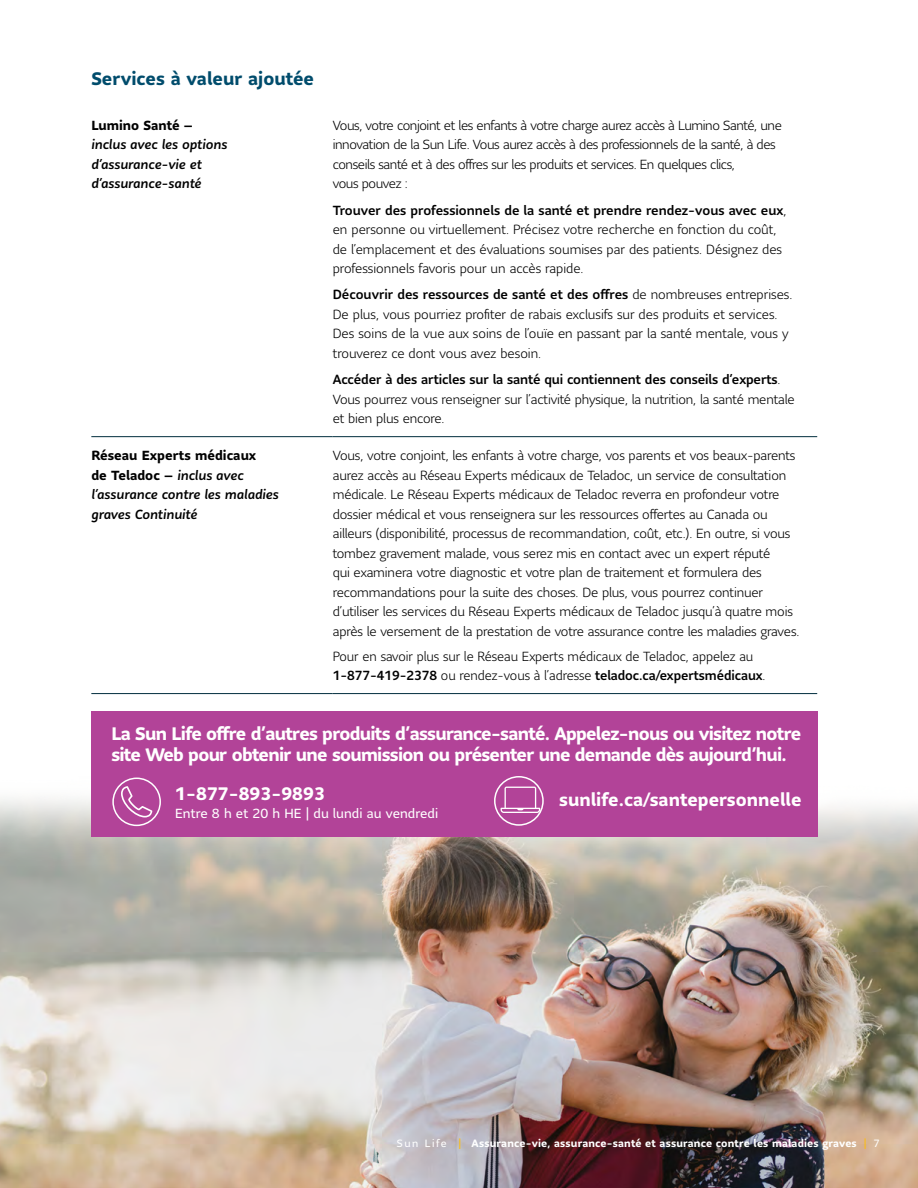
<style>
.page{position:relative;width:918px;height:1188px;background:#fff}
.page>*{position:absolute;margin:0;border:0;box-sizing:border-box;transform-origin:0 0}
.Body{font:700 18px/21px "Sun Life Sans";letter-spacing:-.04em;color:#fff}
.Body-2{font:700 18px "Sun Life Sans";color:#fff}
.SubSub_title{font:700 18px "Sun Life Sans";color:#004c6c}
.Body-3{font:700 18px "Sun Life Sans";letter-spacing:.005em;color:#fff}
.Body-4{font:300 13.2px/19.5px "Sun Life Sans";letter-spacing:-.01em;color:#000}
.Body_bold_sub{font:300 13.2px/19.5px "Sun Life Sans";letter-spacing:-.01em;color:#000}
.Body-5{font:300 13.2px/19.5px "Sun Life Sans";letter-spacing:-.03em;color:#000}
.Body_bold_sub-2{font:italic 500 13.2px/19.5px "Sun Life Sans";color:#000}
.Body-6{font:13.2px "Sun Life Sans";letter-spacing:.005em;color:#fff}
.t1{font:700 10.5px "Sun Life Sans";letter-spacing:.015em;color:#fff}
.s1{font-weight:700;font-style:normal}
.s2{font-weight:500}
.s3{font-weight:400}
.s4{font-weight:400;color:#febe10}
</style>
<div class="page">
<img style="left:0;top:798px;width:918px;height:390px">
<hr style="left:91px;top:436px;width:242px;height:1px;background:#002d3d">
<hr style="left:333px;top:436px;width:484px;height:1px;background:#002d3d">
<hr style="left:91px;top:693px;width:242px;height:1px;background:#002d3d">
<hr style="left:333px;top:693px;width:484px;height:1px;background:#002d3d">
<div style="left:91px;top:711px;width:727px;height:126px;background:#b24398"></div>
<div style="left:112px;top:778px;width:49px;height:48px;border:2px solid #fff;border-radius:50%"></div>
<svg style="left:121px;top:786px;width:31px;height:32px"></svg>
<div style="left:494px;top:776px;width:50px;height:50px;border:2px solid #fff;border-radius:50%"></div>
<svg style="left:501px;top:787px;width:39px;height:26px"></svg>
<h3 class="SubSub_title" style="left:91px;top:67px;width:224px">Services à valeur ajoutée</h3>
<p class="Body_bold_sub-2" style="left:91px;top:115px;width:138px"><span class="s1">Lumino Santé – </span>inclus avec les options d’assurance-vie et d’assurance-santé</p>
<p class="Body-5" style="left:333px;top:115px;width:451px">Vous, votre conjoint et les enfants à votre charge aurez accès à Lumino Santé, une innovation de la Sun Life. Vous aurez accès à des professionnels de la santé, à des conseils santé et à des offres sur les produits et services. En quelques clics,<br>vous pouvez :</p>
<p class="Body-4" style="left:333px;top:200px;width:455px"><span class="s2">Trouver des professionnels de la santé et prendre rendez-vous avec eux</span>, en personne ou virtuellement. Précisez votre recherche en fonction du coût, de l’emplacement et des évaluations soumises par des patients. Désignez des professionnels favoris pour un accès rapide.</p>
<p class="Body-4" style="left:333px;top:285px;width:461px"><span class="s2">Découvrir des ressources de santé et des offres</span> de nombreuses entreprises.<br>De plus, vous pourriez profiter de rabais exclusifs sur des produits et services.<br>Des soins de la vue aux soins de l’ouïe en passant par la santé mentale, vous y trouverez ce dont vous avez besoin.</p>
<p class="Body-4" style="left:333px;top:369px;width:464px"><span class="s2">Accéder à des articles sur la santé qui contiennent des conseils d’experts</span>.<br>Vous pourrez vous renseigner sur l’activité physique, la nutrition, la santé mentale et bien plus encore.</p>
<p class="Body_bold_sub-2" style="left:91px;top:445px;width:189px"><span class="s1">Réseau Experts médicaux<br>de Teladoc –</span> inclus avec l’assurance contre les maladies graves Continuité</p>
<p class="Body_bold_sub" style="left:333px;top:445px;width:468px">Vous, votre conjoint, les enfants à votre charge, vos parents et vos beaux-parents aurez accès au Réseau Experts médicaux de Teladoc, un service de consultation médicale. Le Réseau Experts médicaux de Teladoc reverra en profondeur votre dossier médical et vous renseignera sur les ressources offertes au Canada ou ailleurs (disponibilité, processus de recommandation, coût, etc.). En outre, si vous tombez gravement malade, vous serez mis en contact avec un expert réputé<br>qui examinera votre diagnostic et votre plan de traitement et formulera des recommandations pour la suite des choses. De plus, vous pourrez continuer d’utiliser les services du Réseau Experts médicaux de Teladoc jusqu’à quatre mois après le versement de la prestation de votre assurance contre les maladies graves.</p>
<p class="Body-4" style="left:333px;top:646px;width:434px">Pour en savoir plus sur le Réseau Experts médicaux de Teladoc, appelez au<br><span class="s2">1-877-419-2378</span> ou rendez-vous à l’adresse <span class="s2">teladoc.ca/expertsmédicaux</span>.</p>
<p class="Body" style="left:111px;top:723px;width:691px">La Sun Life offre d’autres produits d’assurance-santé. Appelez-nous ou visitez notre site Web pour obtenir une soumission ou présenter une demande dès aujourd’hui.</p>
<p class="Body-3" style="left:175px;top:781px;width:151px">1-877-893-9893</p>
<p class="Body-6" style="left:175px;top:805px;width:264px">Entre 8 h et 20 h HE | du lundi au vendredi</p>
<p class="Body-2" style="left:559px;top:787px;width:244px">sunlife.ca/santepersonnelle</p>
<p class="t1" style="left:397px;top:1136px;width:484px"><span class="s3">Sun Life</span> <span class="s4">|</span> Assurance-vie, assurance-santé et assurance contre les maladies graves <span class="s4">|</span> <span class="s3">7</span></p>
</div>
